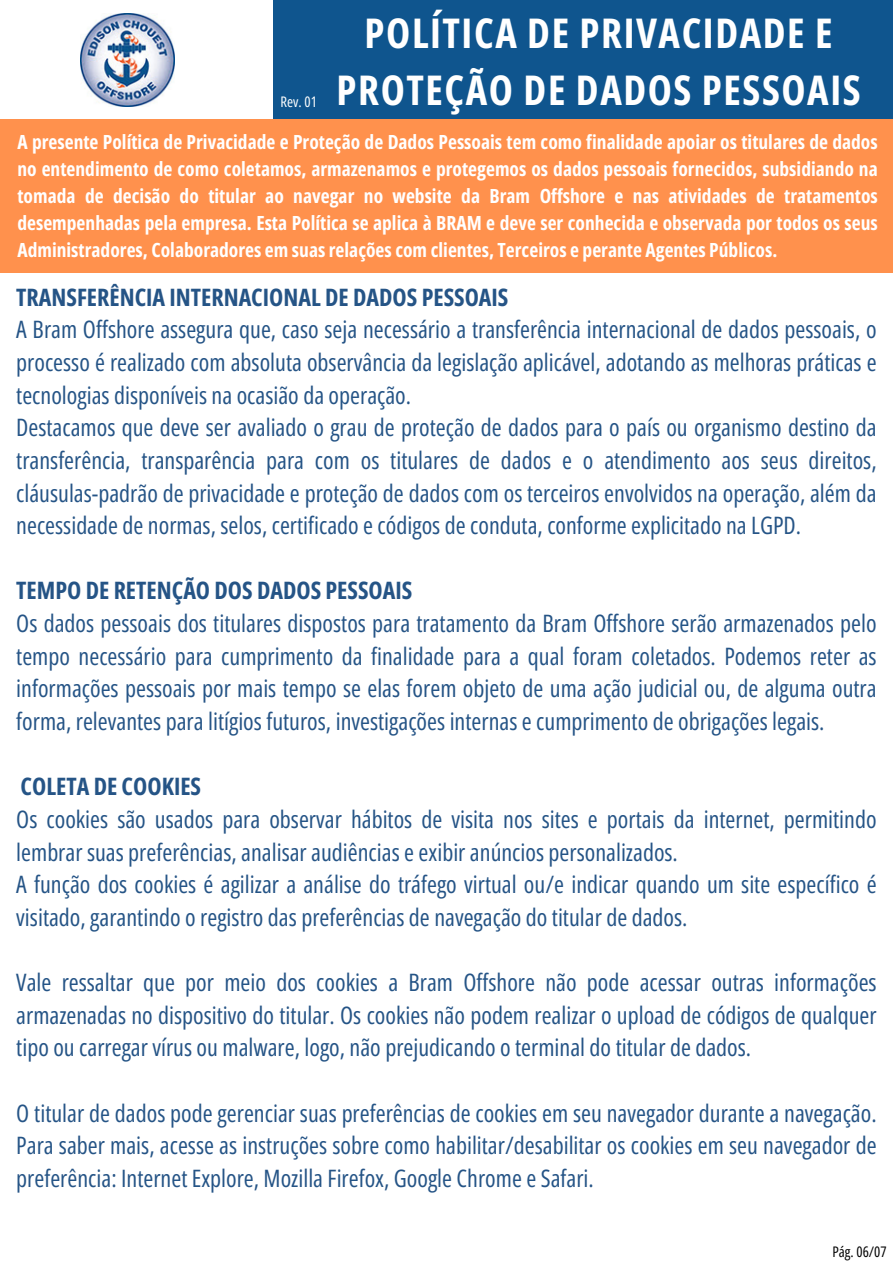
<style>
.page{position:relative;width:893px;height:1264px;background:#fff}
.page>*{position:absolute;margin:0;border:0;box-sizing:border-box;transform-origin:0 0}
.t1{font:700 40.8px/56.2px "Open Sans Condensed";letter-spacing:.04em;color:#fff;text-align:center}
.t2{font:24px/32.7px "Open Sans Condensed";color:#255486;text-align:justify}
.t3{font:700 24px "Open Sans Condensed";color:#255486}
.t4{font:700 19.5px/27px "Open Sans Condensed";color:#fff;text-align:justify}
.t5{font:14.55px "Open Sans Condensed";color:#000}
.t6{font:14.55px "Open Sans Condensed";color:#fff}
</style>
<div class="page">
<div style="left:585px;top:0;width:307px;height:118px;background:#0f558e"></div>
<div style="left:273px;top:0;width:378px;height:118px;background:#0f558e"></div>
<img style="left:81px;top:13px;width:93px;height:93px">
<div style="left:0;top:119px;width:591px;height:153px;background:#ff914d"></div>
<div style="left:392px;top:119px;width:500px;height:153px;background:#ff914d"></div>
<p class="t1" style="left:336px;top:4px;width:525px">POLÍTICA DE PRIVACIDADE E<br>PROTEÇÃO DE DADOS PESSOAIS</p>
<p class="t4" style="left:17px;top:128px;width:861px">A presente Política de Privacidade e Proteção de Dados Pessoais tem como finalidade apoiar os titulares de dados no entendimento de como coletamos, armazenamos e protegemos os dados pessoais fornecidos, subsidiando na tomada de decisão do titular ao navegar no website da Bram Offshore e nas atividades de tratamentos desempenhadas pela empresa. Esta Política se aplica à BRAM e deve ser conhecida e observada por todos os seus Administradores, Colaboradores em suas relações com clientes, Terceiros e perante Agentes Públicos.</p>
<p class="t6" style="left:280px;top:91px;width:38px">Rev. 01</p>
<p class="t3" style="left:16px;top:280px;width:493px">TRANSFERÊNCIA INTERNACIONAL DE DADOS PESSOAIS</p>
<p class="t2" style="left:16px;top:312px;width:861px">A Bram Offshore assegura que, caso seja necessário a transferência internacional de dados pessoais, o processo é realizado com absoluta observância da legislação aplicável, adotando as melhoras práticas e tecnologias disponíveis na ocasião da operação.</p>
<p class="t2" style="left:16px;top:410px;width:861px">Destacamos que deve ser avaliado o grau de proteção de dados para o país ou organismo destino da transferência, transparência para com os titulares de dados e o atendimento aos seus direitos, cláusulas-padrão de privacidade e proteção de dados com os terceiros envolvidos na operação, além da necessidade de normas, selos, certificado e códigos de conduta, conforme explicitado na LGPD.</p>
<p class="t3" style="left:16px;top:573px;width:397px">TEMPO DE RETENÇÃO DOS DADOS PESSOAIS</p>
<p class="t2" style="left:16px;top:606px;width:861px">Os dados pessoais dos titulares dispostos para tratamento da Bram Offshore serão armazenados pelo tempo necessário para cumprimento da finalidade para a qual foram coletados. Podemos reter as informações pessoais por mais tempo se elas forem objeto de uma ação judicial ou, de alguma outra forma, relevantes para litígios futuros, investigações internas e cumprimento de obrigações legais.</p>
<p class="t3" style="left:21px;top:769px;width:182px">COLETA DE COOKIES</p>
<p class="t2" style="left:16px;top:802px;width:861px">Os cookies são usados para observar hábitos de visita nos sites e portais da internet, permitindo lembrar suas preferências, analisar audiências e exibir anúncios personalizados.</p>
<p class="t2" style="left:16px;top:867px;width:861px">A função dos cookies é agilizar a análise do tráfego virtual ou/e indicar quando um site específico é visitado, garantindo o registro das preferências de navegação do titular de dados.</p>
<p class="t2" style="left:16px;top:965px;width:861px">Vale ressaltar que por meio dos cookies a Bram Offshore não pode acessar outras informações armazenadas no dispositivo do titular. Os cookies não podem realizar o upload de códigos de qualquer tipo ou carregar vírus ou malware, logo, não prejudicando o terminal do titular de dados.</p>
<p class="t2" style="left:16px;top:1095px;width:861px">O titular de dados pode gerenciar suas preferências de cookies em seu navegador durante a navegação.<br>Para saber mais, acesse as instruções sobre como habilitar/desabilitar os cookies em seu navegador de preferência: Internet Explore, Mozilla Firefox, Google Chrome e Safari.</p>
<p class="t5" style="left:832px;top:1241px;width:56px">Pág. 06/07</p>
</div>
